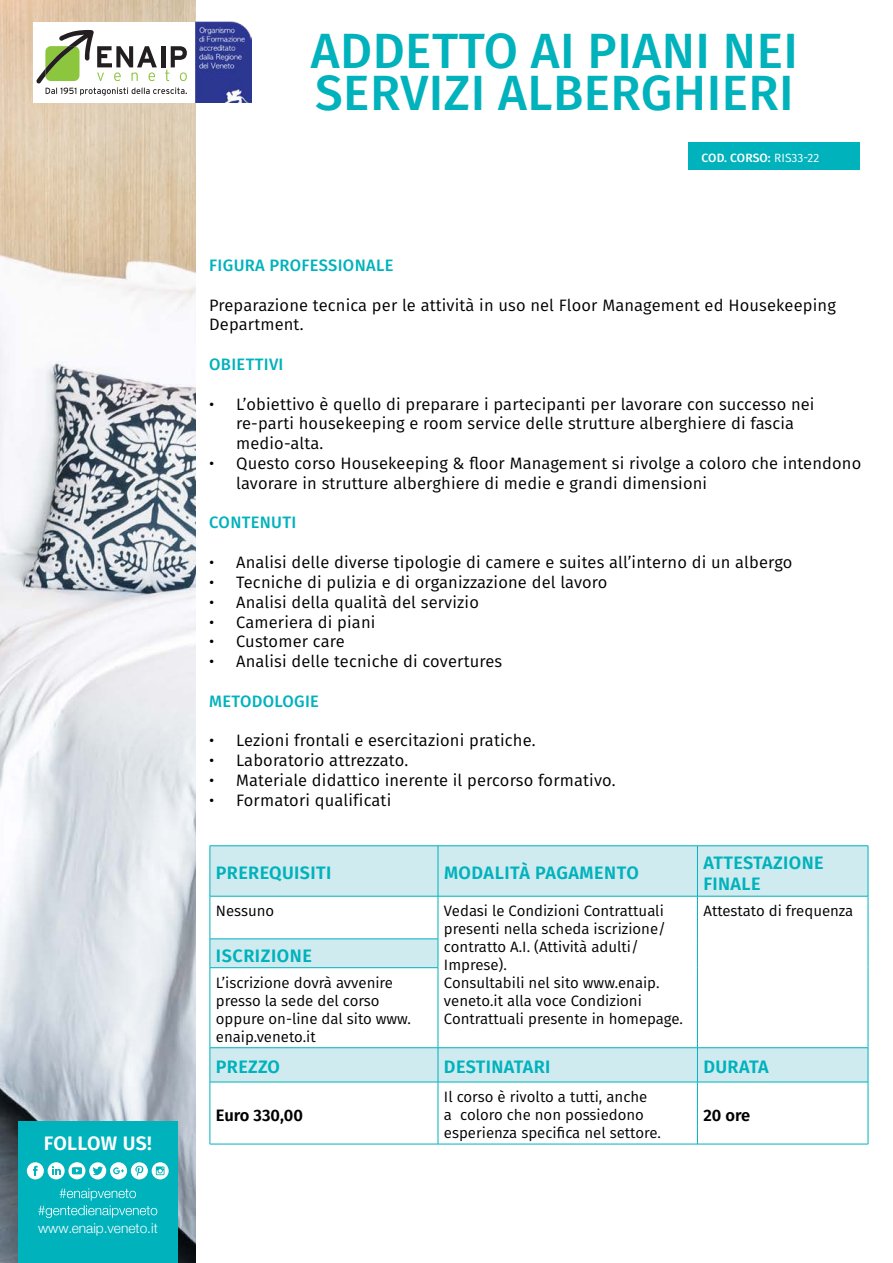
<style>
.page{position:relative;width:893px;height:1263px;background:#fff}
.page>*{position:absolute;margin:0;border:0;box-sizing:border-box;transform-origin:0 0}
.t1{font:500 49.5px/42px "Fira Sans";letter-spacing:.01em;color:#00b2bc}
.t2{font:600 19.5px "Fira Sans";letter-spacing:.015em;color:#fff}
.t3{font:600 18px/21.6px "Fira Sans";letter-spacing:.02em;color:#00b2bc}
.t4{font:16.5px/19.8px "Fira Sans";letter-spacing:.01em;color:#000}
.t5{font:500 16.5px "Fira Sans";letter-spacing:.02em;color:#00b2bc}
.t6{font:600 16.5px "Fira Sans";color:#000}
.t7{font:15px/18px "Fira Sans";color:#000}
.t8{font:300 13.8px "Helvetica Neue";color:#fff}
.t9{font:500 12px "Fira Sans";letter-spacing:.005em;color:#fff}
.s1{font-weight:400}
</style>
<div class="page">
<div style="left:688px;top:143px;width:172px;height:27px;background:#00b2bc"></div>
<svg style="left:211px;top:846px;width:657px;height:236px"></svg>
<hr style="left:210px;top:845px;width:228px;height:1px;background:#00b2bc">
<hr style="left:210px;top:846px;width:1px;height:50px;background:#00b2bc">
<hr style="left:438px;top:845px;width:259px;height:1px;background:#00b2bc">
<hr style="left:438px;top:846px;width:1px;height:50px;background:#00b2bc">
<hr style="left:697px;top:845px;width:171px;height:1px;background:#00b2bc">
<hr style="left:697px;top:846px;width:1px;height:50px;background:#00b2bc">
<hr style="left:868px;top:846px;width:1px;height:50px;background:#00b2bc">
<hr style="left:210px;top:896px;width:228px;height:1px;background:#00b2bc">
<hr style="left:210px;top:896px;width:1px;height:43px;background:#00b2bc">
<hr style="left:438px;top:896px;width:259px;height:1px;background:#00b2bc">
<hr style="left:438px;top:896px;width:1px;height:43px;background:#00b2bc">
<hr style="left:697px;top:896px;width:171px;height:1px;background:#00b2bc">
<hr style="left:697px;top:896px;width:1px;height:43px;background:#00b2bc">
<hr style="left:868px;top:896px;width:1px;height:43px;background:#00b2bc">
<hr style="left:210px;top:938px;width:228px;height:1px;background:#00b2bc">
<svg style="left:210px;top:939px;width:1px;height:28px"></svg>
<svg style="left:438px;top:939px;width:1px;height:28px"></svg>
<svg style="left:697px;top:939px;width:1px;height:29px"></svg>
<svg style="left:868px;top:939px;width:1px;height:29px"></svg>
<hr style="left:210px;top:967px;width:228px;height:1px;background:#00b2bc">
<hr style="left:210px;top:968px;width:1px;height:79px;background:#00b2bc">
<hr style="left:438px;top:968px;width:1px;height:79px;background:#00b2bc">
<hr style="left:697px;top:968px;width:1px;height:79px;background:#00b2bc">
<hr style="left:868px;top:968px;width:1px;height:79px;background:#00b2bc">
<hr style="left:210px;top:1047px;width:228px;height:1px;background:#00b2bc">
<hr style="left:210px;top:1048px;width:1px;height:34px;background:#00b2bc">
<hr style="left:438px;top:1047px;width:259px;height:1px;background:#00b2bc">
<hr style="left:438px;top:1048px;width:1px;height:34px;background:#00b2bc">
<hr style="left:697px;top:1047px;width:171px;height:1px;background:#00b2bc">
<hr style="left:697px;top:1048px;width:1px;height:34px;background:#00b2bc">
<hr style="left:868px;top:1048px;width:1px;height:34px;background:#00b2bc">
<hr style="left:210px;top:1082px;width:228px;height:1px;background:#00b2bc">
<hr style="left:210px;top:1082px;width:1px;height:62px;background:#00b2bc">
<hr style="left:438px;top:1082px;width:259px;height:1px;background:#00b2bc">
<hr style="left:438px;top:1082px;width:1px;height:62px;background:#00b2bc">
<hr style="left:697px;top:1082px;width:171px;height:1px;background:#00b2bc">
<hr style="left:697px;top:1082px;width:1px;height:62px;background:#00b2bc">
<hr style="left:868px;top:1082px;width:1px;height:62px;background:#00b2bc">
<hr style="left:210px;top:1144px;width:228px;height:1px;background:#00b2bc">
<hr style="left:438px;top:1144px;width:259px;height:1px;background:#00b2bc">
<hr style="left:697px;top:1144px;width:171px;height:1px;background:#00b2bc">
<img style="left:0;top:0;width:196px;height:1263px">
<div style="left:33px;top:22px;width:165px;height:81px;background:#fff"></div>
<svg style="left:36px;top:30px;width:151px;height:66px"></svg>
<img style="left:196px;top:22px;width:55px;height:80px">
<div style="left:18px;top:1121px;width:160px;height:142px;background:#00b2bc"></div>
<svg style="left:27px;top:1162px;width:142px;height:17px"></svg>
<svg style="left:38px;top:1188px;width:119px;height:30px"></svg>
<p class="t2" style="left:44px;top:1128px;width:109px">FOLLOW US!</p>
<p class="t8" style="left:38px;top:1216px;width:121px">www.enaip.veneto.it</p>
<p class="t1" style="left:311px;top:27px;width:489px">ADDETTO AI PIANI NEI<br>SERVIZI ALBERGHIERI</p>
<p class="t9" style="left:702px;top:148px;width:119px">COD. CORSO: <span class="s1">RIS33-22</span></p>
<p class="t5" style="left:209px;top:252px;width:186px">FIGURA PROFESSIONALE</p>
<p class="t4" style="left:209px;top:295px;width:628px">Preparazione tecnica per le attività in uso nel Floor Management ed Housekeeping<br>Department.</p>
<p class="t5" style="left:209px;top:351px;width:76px">OBIETTIVI</p>
<p class="t4" style="left:236px;top:394px;width:580px;text-indent:-27px">• L’obiettivo è quello di preparare i partecipanti per lavorare con successo nei re-parti housekeeping e room service delle strutture alberghiere di fascia medio-alta.</p>
<p class="t4" style="left:236px;top:453px;width:627px;text-indent:-27px">• Questo corso Housekeeping &amp; floor Management si rivolge a coloro che intendono lavorare in strutture alberghiere di medie e grandi dimensioni</p>
<p class="t5" style="left:209px;top:509px;width:89px">CONTENUTI</p>
<p class="t4" style="left:209px;top:552px;width:585px">• Analisi delle diverse tipologie di camere e suites all’interno di un albergo</p>
<p class="t4" style="left:209px;top:572px;width:400px">• Tecniche di pulizia e di organizzazione del lavoro</p>
<p class="t4" style="left:209px;top:592px;width:271px">• Analisi della qualità del servizio</p>
<p class="t4" style="left:209px;top:611px;width:168px">• Cameriera di piani</p>
<p class="t4" style="left:209px;top:631px;width:137px">• Customer care</p>
<p class="t4" style="left:209px;top:651px;width:295px">• Analisi delle tecniche di covertures</p>
<p class="t5" style="left:209px;top:688px;width:111px">METODOLOGIE</p>
<p class="t4" style="left:209px;top:730px;width:328px">• Lezioni frontali e esercitazioni pratiche.</p>
<p class="t4" style="left:209px;top:750px;width:200px">• Laboratorio attrezzato.</p>
<p class="t4" style="left:209px;top:770px;width:408px">• Materiale didattico inerente il percorso formativo.</p>
<p class="t4" style="left:209px;top:790px;width:184px">• Formatori qualificati</p>
<p class="t3" style="left:216px;top:861px;width:117px">PREREQUISITI</p>
<p class="t3" style="left:444px;top:861px;width:196px">MODALITÀ PAGAMENTO</p>
<p class="t3" style="left:703px;top:850px;width:122px">ATTESTAZIONE<br>FINALE</p>
<p class="t7" style="left:216px;top:902px;width:60px">Nessuno</p>
<p class="t7" style="left:444px;top:902px;width:223px">Vedasi le Condizioni Contrattuali presenti nella scheda iscrizione/</p>
<p class="t7" style="left:444px;top:938px;width:196px">contratto A.I. (Attività adulti/<br>Imprese).</p>
<p class="t7" style="left:444px;top:974px;width:240px">Consultabili nel sito www.enaip. veneto.it alla voce Condizioni<br>Contrattuali presente in homepage.</p>
<p class="t7" style="left:703px;top:902px;width:151px">Attestato di frequenza</p>
<p class="t3" style="left:216px;top:943px;width:97px">ISCRIZIONE</p>
<p class="t7" style="left:216px;top:973px;width:197px">L’iscrizione dovrà avvenire presso la sede del corso oppure on-line dal sito www. enaip.veneto.it</p>
<p class="t3" style="left:216px;top:1055px;width:66px">PREZZO</p>
<p class="t3" style="left:444px;top:1055px;width:108px">DESTINATARI</p>
<p class="t3" style="left:703px;top:1055px;width:67px">DURATA</p>
<p class="t6" style="left:216px;top:1101px;width:89px">Euro 330,00</p>
<p class="t7" style="left:444px;top:1087px;width:218px">Il corso è rivolto a tutti, anche<br>a coloro che non possiedono esperienza specifica nel settore.</p>
<p class="t6" style="left:703px;top:1101px;width:48px">20 ore</p>
</div>
